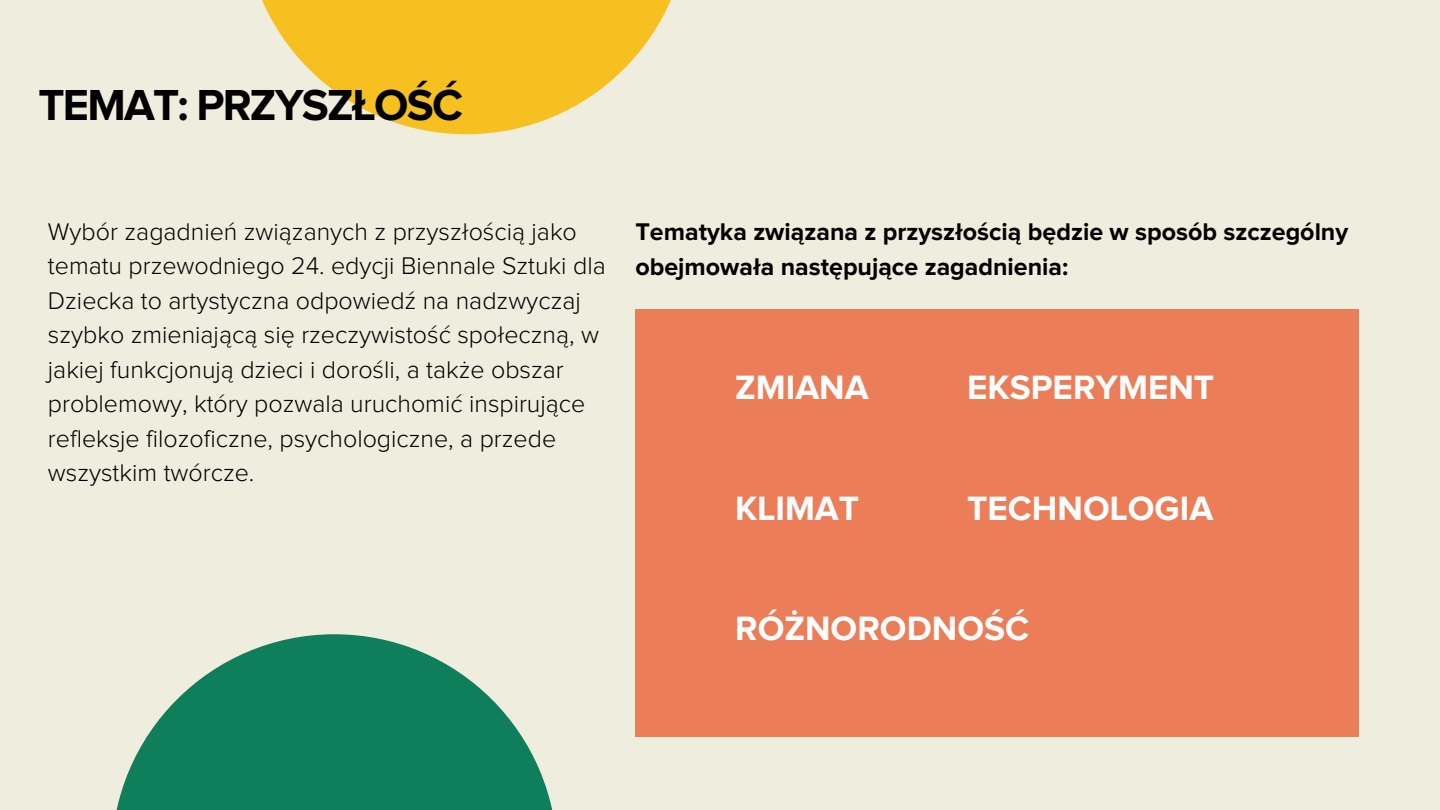
<style>
.page{position:relative;width:1440px;height:810px;background:#efeddd}
.page>*{position:absolute;margin:0;border:0;box-sizing:border-box;transform-origin:0 0}
.t1{font:700 45px "Proxima Nova";letter-spacing:-.04em;color:#000}
.t2{font:700 35px "Proxima Nova";color:#fdfdfd}
.t3{font:300 25px/34.5px "Proxima Nova";color:#000}
.t4{font:700 25px/34.5px "Proxima Nova";color:#000}
</style>
<div class="page">
<div style="left:635px;top:309px;width:724px;height:427px;background:#eb7e59"></div>
<svg style="left:116px;top:634px;width:437px;height:176px;fill:#0e7f5a"></svg>
<svg style="left:262px;top:0;width:409px;height:134px;fill:#f6c020"></svg>
<p class="t1" style="left:39px;top:84px;width:426px">TEMAT: PRZYSZŁOŚĆ</p>
<p class="t3" style="left:48px;top:215px;width:559px">Wybór zagadnień związanych z przyszłością jako tematu przewodniego 24. edycji Biennale Sztuki dla Dziecka to artystyczna odpowiedź na nadzwyczaj szybko zmieniającą się rzeczywistość społeczną, w jakiej funkcjonują dzieci i dorośli, a także obszar problemowy, który pozwala uruchomić inspirujące refleksje filozoficzne, psychologiczne, a przede wszystkim twórcze.</p>
<p class="t4" style="left:635px;top:216px;width:714px">Tematyka związana z przyszłością będzie w sposób szczególny obejmowała następujące zagadnienia:</p>
<p class="t2" style="left:735px;top:372px;width:135px">ZMIANA</p>
<p class="t2" style="left:967px;top:372px;width:249px">EKSPERYMENT</p>
<p class="t2" style="left:735px;top:492px;width:126px">KLIMAT</p>
<p class="t2" style="left:967px;top:492px;width:248px">TECHNOLOGIA</p>
<p class="t2" style="left:735px;top:613px;width:295px">RÓŻNORODNOŚĆ</p>
</div>
